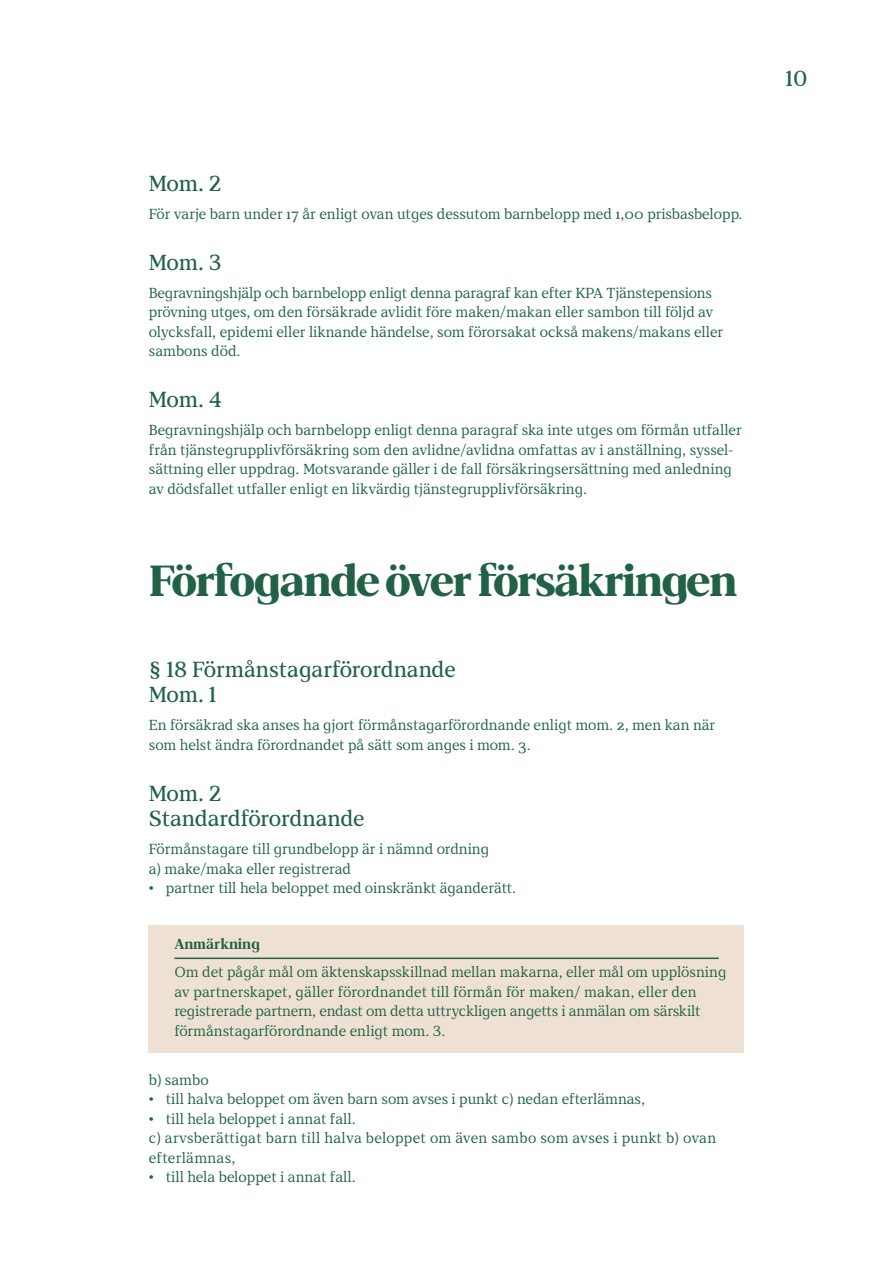
<style>
.page{position:relative;width:893px;height:1263px;background:#fff}
.page>*{position:absolute;margin:0;border:0;box-sizing:border-box;transform-origin:0 0}
.Rubrik_2_30_34__Disp{font:900 45px "KPA Display";letter-spacing:-.02em;color:#216247}
.Rubrik_4_15_17_Regul{font:22.5px/25.5px "KPA";letter-spacing:-.01em;color:#216247}
.Brödtext_10_13{font:15px/19.5px "KPA";color:#216247}
.Tabell-Text_3_indrag{font:15px/19.5px "KPA";color:#216247}
.Brödtext_10_13-2{font:15px/19.5px "KPA";letter-spacing:.02em;color:#216247}
.Tabell-Rubrik_1_indr{font:700 15px "KPA";color:#216247}
</style>
<div class="page">
<div style="left:149px;top:925px;width:595px;height:127px;background:#eee1d4"></div>
<hr style="left:174px;top:957px;width:545px;height:2px;background:#216247">
<p class="Rubrik_4_15_17_Regul" style="left:149px;top:170px;width:74px">Mom. 2</p>
<p class="Brödtext_10_13" style="left:149px;top:204px;width:595px">För varje barn under 17 år enligt ovan utges dessutom barnbelopp med 1,00 prisbasbelopp.</p>
<p class="Rubrik_4_15_17_Regul" style="left:149px;top:249px;width:74px">Mom. 3</p>
<p class="Brödtext_10_13" style="left:149px;top:283px;width:576px">Begravningshjälp och barnbelopp enligt denna paragraf kan efter KPA Tjänstepensions prövning utges, om den försäkrade avlidit före maken/makan eller sambon till följd av olycksfall, epidemi eller liknande händelse, som förorsakat också makens/makans eller sambons död.</p>
<p class="Rubrik_4_15_17_Regul" style="left:149px;top:387px;width:75px">Mom. 4</p>
<p class="Brödtext_10_13" style="left:149px;top:420px;width:594px">Begravningshjälp och barnbelopp enligt denna paragraf ska inte utges om förmån utfaller från tjänstegrupplivförsäkring som den avlidne/avlidna omfattas av i anställning, syssel&shy;sättning eller uppdrag. Motsvarande gäller i de fall försäkringsersättning med anledning av dödsfallet utfaller enligt en likvärdig tjänstegrupplivförsäkring.</p>
<p class="Rubrik_2_30_34__Disp" style="left:149px;top:554px;width:590px">Förfogande över försäkringen</p>
<p class="Rubrik_4_15_17_Regul" style="left:149px;top:656px;width:308px">§ 18 Förmånstagarförordnande<br>Mom. 1</p>
<p class="Brödtext_10_13" style="left:149px;top:715px;width:568px">En försäkrad ska anses ha gjort förmånstagarförordnande enligt mom. 2, men kan när som helst ändra förordnandet på sätt som anges i mom. 3.</p>
<p class="Rubrik_4_15_17_Regul" style="left:149px;top:780px;width:217px">Mom. 2<br>Standardförordnande</p>
<p class="Brödtext_10_13" style="left:149px;top:839px;width:342px">Förmånstagare till grundbelopp är i nämnd ordning</p>
<p class="Brödtext_10_13" style="left:149px;top:859px;width:204px">a) make/maka eller registrerad</p>
<p class="Brödtext_10_13" style="left:149px;top:878px;width:369px">• partner till hela beloppet med oinskränkt äganderätt.</p>
<p class="Tabell-Rubrik_1_indr" style="left:174px;top:935px;width:87px">Anmärkning</p>
<p class="Tabell-Text_3_indrag" style="left:174px;top:962px;width:553px">Om det pågår mål om äktenskapsskillnad mellan makarna, eller mål om upplösning av partnerskapet, gäller förordnandet till förmån för maken/ makan, eller den registrerade partnern, endast om detta uttryckligen angetts i anmälan om särskilt förmånstagarförordnande enligt mom. 3.</p>
<p class="Brödtext_10_13" style="left:149px;top:1070px;width:61px">b) sambo</p>
<p class="Brödtext_10_13" style="left:149px;top:1089px;width:498px">• till halva beloppet om även barn som avses i punkt c) nedan efterlämnas,</p>
<p class="Brödtext_10_13" style="left:149px;top:1109px;width:208px">• till hela beloppet i annat fall.</p>
<p class="Brödtext_10_13-2" style="left:149px;top:1128px;width:569px">c) arvsberättigat barn till halva beloppet om även sambo som avses i punkt b) ovan efterlämnas,</p>
<p class="Brödtext_10_13" style="left:149px;top:1167px;width:208px">• till hela beloppet i annat fall.</p>
<h2 class="Rubrik_4_15_17_Regul" style="left:785px;top:65px;width:24px">10</h2>
</div>
